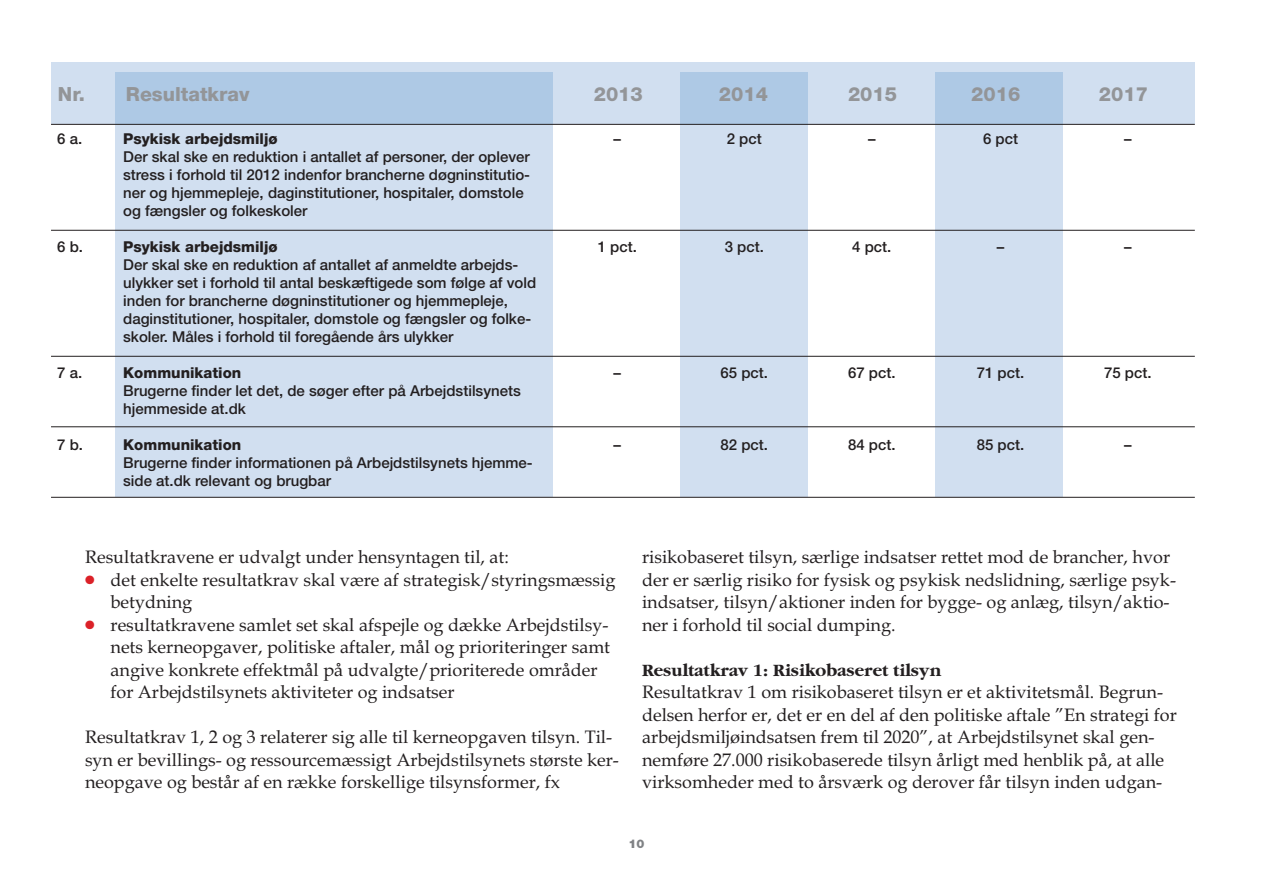
<style>
.page{position:relative;width:1263px;height:893px;background:#fff}
.page>*{position:absolute;margin:0;border:0;box-sizing:border-box;transform-origin:0 0}
.t1{font:800 19.5px "Helvetica Neue";color:#939598}
.t2{font:18px/22.5px "Book Antiqua";color:#231f20}
.t3{font:700 18px "Garamond";color:#231f20}
.t4{font:500 15px/18px "Helvetica Neue";color:#231f20}
.t5{font:800 15px "Helvetica Neue";color:#231f20}
.t6{font:900 12px "Helvetica Neue";color:#808285}
.s1{color:#db2128}
</style>
<div class="page">
<div style="left:51px;top:62px;width:1144px;height:62px;background:#d1dff0"></div>
<div style="left:115px;top:124px;width:438px;height:373px;background:#d1dff0"></div>
<div style="left:115px;top:72px;width:438px;height:52px;background:#aec9e5"></div>
<div style="left:680px;top:124px;width:128px;height:372px;background:#d1dff0"></div>
<div style="left:680px;top:72px;width:128px;height:52px;background:#aec9e5"></div>
<div style="left:935px;top:124px;width:128px;height:372px;background:#d1dff0"></div>
<div style="left:935px;top:72px;width:128px;height:52px;background:#aec9e5"></div>
<hr style="left:51px;top:124px;width:1144px;height:1px;background:#231f20">
<hr style="left:51px;top:230px;width:1144px;height:1px;background:#231f20">
<hr style="left:51px;top:356px;width:1144px;height:1px;background:#231f20">
<hr style="left:51px;top:426px;width:1144px;height:1px;background:#231f20">
<hr style="left:51px;top:497px;width:1144px;height:1px;background:#231f20">
<p class="t1" style="left:58px;top:87px;width:193px">Nr. Resultatkrav</p>
<p class="t1" style="left:594px;top:87px;width:51px">2013</p>
<p class="t1" style="left:719px;top:87px;width:51px">2014</p>
<p class="t1" style="left:848px;top:87px;width:51px">2015</p>
<p class="t1" style="left:971px;top:87px;width:51px">2016</p>
<p class="t1" style="left:1099px;top:87px;width:51px">2017</p>
<p class="t5" style="left:123px;top:133px;width:156px">Psykisk arbejdsmiljø</p>
<p class="t4" style="left:123px;top:149px;width:408px">Der skal ske en reduktion i antallet af personer, der oplever stress i forhold til 2012 indenfor brancherne døgninstitutio&shy;ner og hjemmepleje, daginstitutioner, hospitaler, domstole og fængsler og folkeskoler</p>
<p class="t5" style="left:123px;top:241px;width:156px">Psykisk arbejdsmiljø</p>
<p class="t4" style="left:123px;top:257px;width:414px">Der skal ske en reduktion af antallet af anmeldte arbejds&shy;ulykker set i forhold til antal beskæftigede som følge af vold inden for brancherne døgninstitutioner og hjemmepleje, daginstitutioner, hospitaler, domstole og fængsler og folke&shy;skoler. Måles i forhold til foregående års ulykker</p>
<p class="t5" style="left:123px;top:367px;width:120px">Kommunikation</p>
<p class="t4" style="left:123px;top:383px;width:399px">Brugerne finder let det, de søger efter på Arbejdstilsynets hjemmeside at.dk</p>
<p class="t5" style="left:123px;top:439px;width:120px">Kommunikation</p>
<p class="t4" style="left:123px;top:455px;width:411px">Brugerne finder informationen på Arbejdstilsynets hjemme&shy;side at.dk relevant og brugbar</p>
<p class="t4" style="left:57px;top:131px;width:27px">6 a.</p>
<p class="t4" style="left:727px;top:131px;width:37px">2 pct</p>
<p class="t4" style="left:983px;top:131px;width:37px">6 pct</p>
<p class="t4" style="left:614px;top:131px;width:9px">–</p>
<p class="t4" style="left:868px;top:131px;width:9px">–</p>
<p class="t4" style="left:1124px;top:131px;width:9px">–</p>
<p class="t4" style="left:57px;top:239px;width:27px">6 b.</p>
<p class="t4" style="left:725px;top:239px;width:41px">3 pct.</p>
<p class="t4" style="left:598px;top:239px;width:41px">1 pct.</p>
<p class="t4" style="left:852px;top:239px;width:41px">4 pct.</p>
<p class="t4" style="left:997px;top:239px;width:9px">–</p>
<p class="t4" style="left:1124px;top:239px;width:9px">–</p>
<p class="t4" style="left:720px;top:365px;width:49px">65 pct.</p>
<p class="t4" style="left:848px;top:365px;width:49px">67 pct.</p>
<p class="t4" style="left:57px;top:365px;width:27px">7 a.</p>
<p class="t4" style="left:977px;top:365px;width:49px">71 pct.</p>
<p class="t4" style="left:1104px;top:365px;width:49px">75 pct.</p>
<p class="t4" style="left:614px;top:365px;width:9px">–</p>
<p class="t4" style="left:57px;top:437px;width:27px">7 b.</p>
<p class="t4" style="left:720px;top:437px;width:49px">82 pct.</p>
<p class="t4" style="left:848px;top:437px;width:49px">84 pct.</p>
<p class="t4" style="left:977px;top:437px;width:49px">85 pct.</p>
<p class="t4" style="left:614px;top:437px;width:9px">–</p>
<p class="t4" style="left:1124px;top:437px;width:9px">–</p>
<p class="t2" style="left:85px;top:546px;width:425px">Resultatkravene er udvalgt under hensyntagen til, at:</p>
<p class="t2" style="left:111px;top:568px;width:506px;text-indent:-25px"><span class="s1">●</span> det enkelte resultatkrav skal være af strategisk/styringsmæssig betydning</p>
<p class="t2" style="left:111px;top:613px;width:501px;text-indent:-25px"><span class="s1">●</span> resultatkravene samlet set skal afspejle og dække Arbejdstilsy&shy;nets kerneopgaver, politiske aftaler, mål og prioriteringer samt angive konkrete effektmål på udvalgte/prioriterede områder for Arbejdstilsynets aktiviteter og indsatser</p>
<p class="t2" style="left:85px;top:726px;width:535px">Resultatkrav 1, 2 og 3 relaterer sig alle til kerneopgaven tilsyn. Til&shy;syn er bevillings- og ressourcemæssigt Arbejdstilsynets største ker&shy;neopgave og består af en række forskellige tilsynsformer, fx</p>
<p class="t2" style="left:642px;top:546px;width:535px">risikobaseret tilsyn, særlige indsatser rettet mod de brancher, hvor der er særlig risiko for fysisk og psykisk nedslidning, særlige psyk&shy;indsatser, tilsyn/aktioner inden for bygge- og anlæg, tilsyn/aktio&shy;ner i forhold til social dumping.</p>
<p class="t3" style="left:642px;top:659px;width:301px">Resultatkrav 1: Risikobaseret tilsyn</p>
<p class="t2" style="left:642px;top:681px;width:536px">Resultatkrav 1 om risikobaseret tilsyn er et aktivitetsmål. Begrun&shy;delsen herfor er, det er en del af den politiske aftale ”En strategi for arbejdsmiljøindsatsen frem til 2020”, at Arbejdstilsynet skal gen&shy;nemføre 27.000 risikobaserede tilsyn årligt med henblik på, at alle virksomheder med to årsværk og derover får tilsyn inden udgan-</p>
<p class="t6" style="left:628px;top:840px;width:18px">10</p>
</div>
